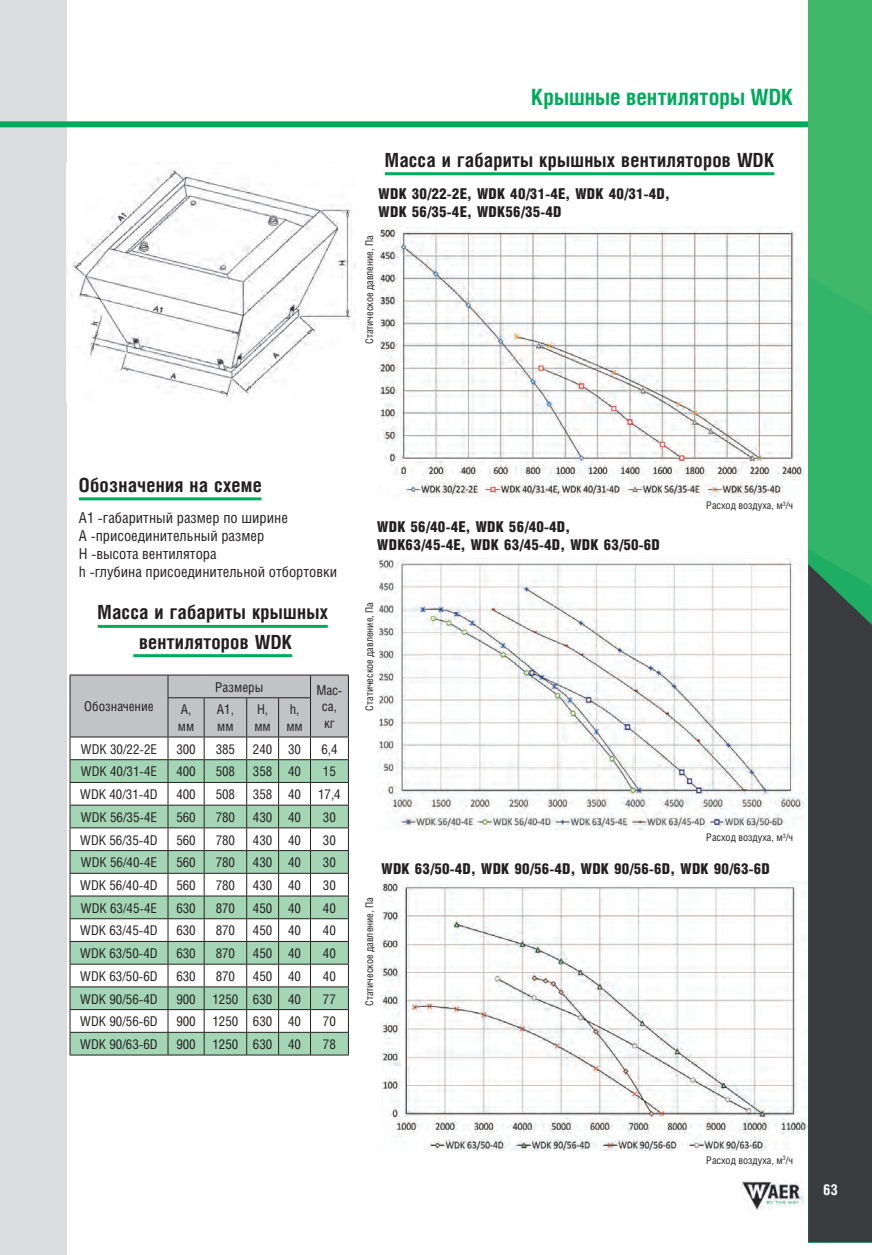
<style>
.page{position:relative;width:872px;height:1255px;background:#fff}
.page>*{position:absolute;margin:0;border:0;box-sizing:border-box;transform-origin:0 0}
.t1{font:700 22.5px "Helios Cond C";color:#00ab5b}
.t2{font:700 19.5px/29.2px "Helios Cond C";letter-spacing:.01em;color:#231f20;text-align:center}
.t3{font:15px/18px "Helios Cond Black C";letter-spacing:.015em;color:#231f20}
.t4{font:15px/18px "Helios Cond C";color:#231f20}
.t5{font:700 15px "Helios Cond C";color:#fff}
.t6{font:13.5px/16.5px "Helios Cond C";color:#231f20}
.t7{font:10.5px "Helios Cond C";color:#231f20}
</style>
<div class="page">
<div style="left:0;top:0;width:67px;height:1254px;background:#dbdcde"></div>
<div style="left:0;top:121px;width:872px;height:6px;background:#00ab5b"></div>
<div style="left:808px;top:0;width:64px;height:1242px;background:#40b86a"></div>
<div style="left:808px;top:277px;width:64px;height:272px;background:#32b56a"></div>
<svg style="left:808px;top:549px;width:64px;height:15px"></svg>
<svg style="left:808px;top:564px;width:64px;height:678px;background:#37403f"></svg>
<img style="left:741px;top:1180px;width:63px;height:30px">
<img style="left:764px;top:1200px;width:36px;height:4px">
<hr style="left:98px;top:625px;width:230px;height:3px;background:#00ab5b">
<hr style="left:133px;top:654px;width:159px;height:3px;background:#00ab5b">
<hr style="left:385px;top:172px;width:389px;height:3px;background:#00ab5b">
<hr style="left:79px;top:497px;width:182px;height:3px;background:#00ab5b">
<img style="left:66px;top:162px;width:289px;height:241px">
<hr style="left:70px;top:674px;width:98px;height:1px;background:#231f20">
<hr style="left:168px;top:674px;width:36px;height:1px;background:#231f20">
<hr style="left:204px;top:674px;width:145px;height:1px;background:#231f20">
<svg style="left:70px;top:675px;width:279px;height:379px"></svg>
<hr style="left:70px;top:1054px;width:279px;height:1px;background:#231f20">
<img style="left:377px;top:225px;width:426px;height:271px">
<img style="left:377px;top:558px;width:426px;height:271px">
<img style="left:381px;top:881px;width:426px;height:269px">
<div style="left:360px;top:231px;width:19px;height:169px;background:#fff"></div>
<div style="left:360px;top:563px;width:19px;height:168px;background:#fff"></div>
<div style="left:661px;top:828px;width:136px;height:19px;background:#fff"></div>
<h1 class="t1" style="left:531px;top:89px;width:263px">Крышные вентиляторы WDK</h1>
<h2 class="t2" style="left:385px;top:147px;width:391px">Масса и габариты крышных вентиляторов WDK</h2>
<p class="t3" style="left:378px;top:186px;width:293px">WDK 30/22-2E, WDK 40/31-4E, WDK 40/31-4D,<br>WDK 56/35-4E, WDK56/35-4D</p>
<p class="t7" style="left:365px;top:344px;width:110px;rotate:-90deg">Статическое давление, Па</p>
<h2 class="t2" style="left:79px;top:472px;width:184px">Обозначения на схеме</h2>
<p class="t4" style="left:79px;top:509px;width:260px">A1 -габаритный размер по ширине<br>A -присоединительный размер<br>H -высота вентилятора<br>h -глубина присоединительной отбортовки</p>
<h2 class="t2" style="left:98px;top:599px;width:232px">Масса и габариты крышных вентиляторов WDK</h2>
<p class="t6" style="left:84px;top:699px;width:71px">Обозначение</p>
<p class="t6" style="left:215px;top:680px;width:50px">Размеры</p>
<p class="t6" style="left:316px;top:683px;width:27px;text-align:center">Мас&shy;са, кг</p>
<p class="t6" style="left:178px;top:702px;width:18px">A, мм</p>
<p class="t6" style="left:217px;top:702px;width:19px">A1, мм</p>
<p class="t6" style="left:254px;top:702px;width:18px">H, мм</p>
<p class="t6" style="left:286px;top:702px;width:18px">h, мм</p>
<p class="t6" style="left:81px;top:741px;width:78px">WDK 30/22-2E</p>
<p class="t6" style="left:176px;top:741px;width:21px">300</p>
<p class="t6" style="left:216px;top:741px;width:21px">385</p>
<p class="t6" style="left:253px;top:741px;width:50px">240 30</p>
<p class="t6" style="left:321px;top:741px;width:18px">6,4</p>
<p class="t6" style="left:81px;top:764px;width:78px">WDK 40/31-4E</p>
<p class="t6" style="left:176px;top:764px;width:21px">400</p>
<p class="t6" style="left:216px;top:764px;width:21px">508</p>
<p class="t6" style="left:253px;top:764px;width:50px">358 40</p>
<p class="t6" style="left:323px;top:764px;width:14px">15</p>
<p class="t6" style="left:80px;top:787px;width:79px">WDK 40/31-4D</p>
<p class="t6" style="left:176px;top:787px;width:21px">400</p>
<p class="t6" style="left:216px;top:787px;width:21px">508</p>
<p class="t6" style="left:253px;top:787px;width:50px">358 40</p>
<p class="t6" style="left:318px;top:787px;width:24px">17,4</p>
<p class="t6" style="left:81px;top:810px;width:78px">WDK 56/35-4E</p>
<p class="t6" style="left:176px;top:810px;width:21px">560</p>
<p class="t6" style="left:216px;top:810px;width:21px">780</p>
<p class="t6" style="left:253px;top:810px;width:50px">430 40</p>
<p class="t6" style="left:323px;top:810px;width:14px">30</p>
<p class="t6" style="left:80px;top:832px;width:79px">WDK 56/35-4D</p>
<p class="t6" style="left:176px;top:832px;width:21px">560</p>
<p class="t6" style="left:216px;top:832px;width:21px">780</p>
<p class="t6" style="left:253px;top:832px;width:50px">430 40</p>
<p class="t6" style="left:323px;top:832px;width:14px">30</p>
<p class="t6" style="left:81px;top:855px;width:78px">WDK 56/40-4E</p>
<p class="t6" style="left:176px;top:855px;width:21px">560</p>
<p class="t6" style="left:216px;top:855px;width:21px">780</p>
<p class="t6" style="left:253px;top:855px;width:50px">430 40</p>
<p class="t6" style="left:323px;top:855px;width:14px">30</p>
<p class="t6" style="left:80px;top:878px;width:79px">WDK 56/40-4D</p>
<p class="t6" style="left:176px;top:878px;width:21px">560</p>
<p class="t6" style="left:216px;top:878px;width:21px">780</p>
<p class="t6" style="left:253px;top:878px;width:50px">430 40</p>
<p class="t6" style="left:323px;top:878px;width:14px">30</p>
<p class="t6" style="left:81px;top:900px;width:78px">WDK 63/45-4E</p>
<p class="t6" style="left:176px;top:900px;width:21px">630</p>
<p class="t6" style="left:216px;top:900px;width:21px">870</p>
<p class="t6" style="left:253px;top:900px;width:50px">450 40</p>
<p class="t6" style="left:323px;top:900px;width:14px">40</p>
<p class="t6" style="left:80px;top:923px;width:79px">WDK 63/45-4D</p>
<p class="t6" style="left:176px;top:923px;width:21px">630</p>
<p class="t6" style="left:216px;top:923px;width:21px">870</p>
<p class="t6" style="left:253px;top:923px;width:50px">450 40</p>
<p class="t6" style="left:323px;top:923px;width:14px">40</p>
<p class="t6" style="left:80px;top:946px;width:79px">WDK 63/50-4D</p>
<p class="t6" style="left:176px;top:946px;width:21px">630</p>
<p class="t6" style="left:216px;top:946px;width:21px">870</p>
<p class="t6" style="left:253px;top:946px;width:50px">450 40</p>
<p class="t6" style="left:323px;top:946px;width:14px">40</p>
<p class="t6" style="left:80px;top:969px;width:79px">WDK 63/50-6D</p>
<p class="t6" style="left:176px;top:969px;width:21px">630</p>
<p class="t6" style="left:216px;top:969px;width:21px">870</p>
<p class="t6" style="left:253px;top:969px;width:50px">450 40</p>
<p class="t6" style="left:323px;top:969px;width:14px">40</p>
<p class="t6" style="left:80px;top:991px;width:79px">WDK 90/56-4D</p>
<p class="t6" style="left:176px;top:991px;width:126px">900 1250 630 40</p>
<p class="t6" style="left:323px;top:991px;width:14px">77</p>
<p class="t6" style="left:80px;top:1014px;width:79px">WDK 90/56-6D</p>
<p class="t6" style="left:176px;top:1014px;width:126px">900 1250 630 40</p>
<p class="t6" style="left:323px;top:1014px;width:14px">70</p>
<p class="t6" style="left:80px;top:1037px;width:79px">WDK 90/63-6D</p>
<p class="t6" style="left:176px;top:1037px;width:126px">900 1250 630 40</p>
<p class="t6" style="left:323px;top:1037px;width:14px">78</p>
<p class="t3" style="left:377px;top:519px;width:284px">WDK 56/40-4E, WDK 56/40-4D,<br>WDK63/45-4E, WDK 63/45-4D, WDK 63/50-6D</p>
<p class="t7" style="left:365px;top:710px;width:110px;rotate:-90deg">Статическое давление, Па</p>
<p class="t7" style="left:706px;top:502px;width:88px">Расход воздуха, м<sup>3</sup>/ч</p>
<p class="t7" style="left:706px;top:833px;width:88px">Расход воздуха, м<sup>3</sup>/ч</p>
<p class="t3" style="left:381px;top:861px;width:390px">WDK 63/50-4D, WDK 90/56-4D, WDK 90/56-6D, WDK 90/63-6D</p>
<p class="t7" style="left:365px;top:1005px;width:110px;rotate:-90deg">Статическое давление, Па</p>
<p class="t7" style="left:706px;top:1156px;width:88px">Расход воздуха, м<sup>3</sup>/ч</p>
<p class="t5" style="left:823px;top:1184px;width:16px">63</p>
</div>
